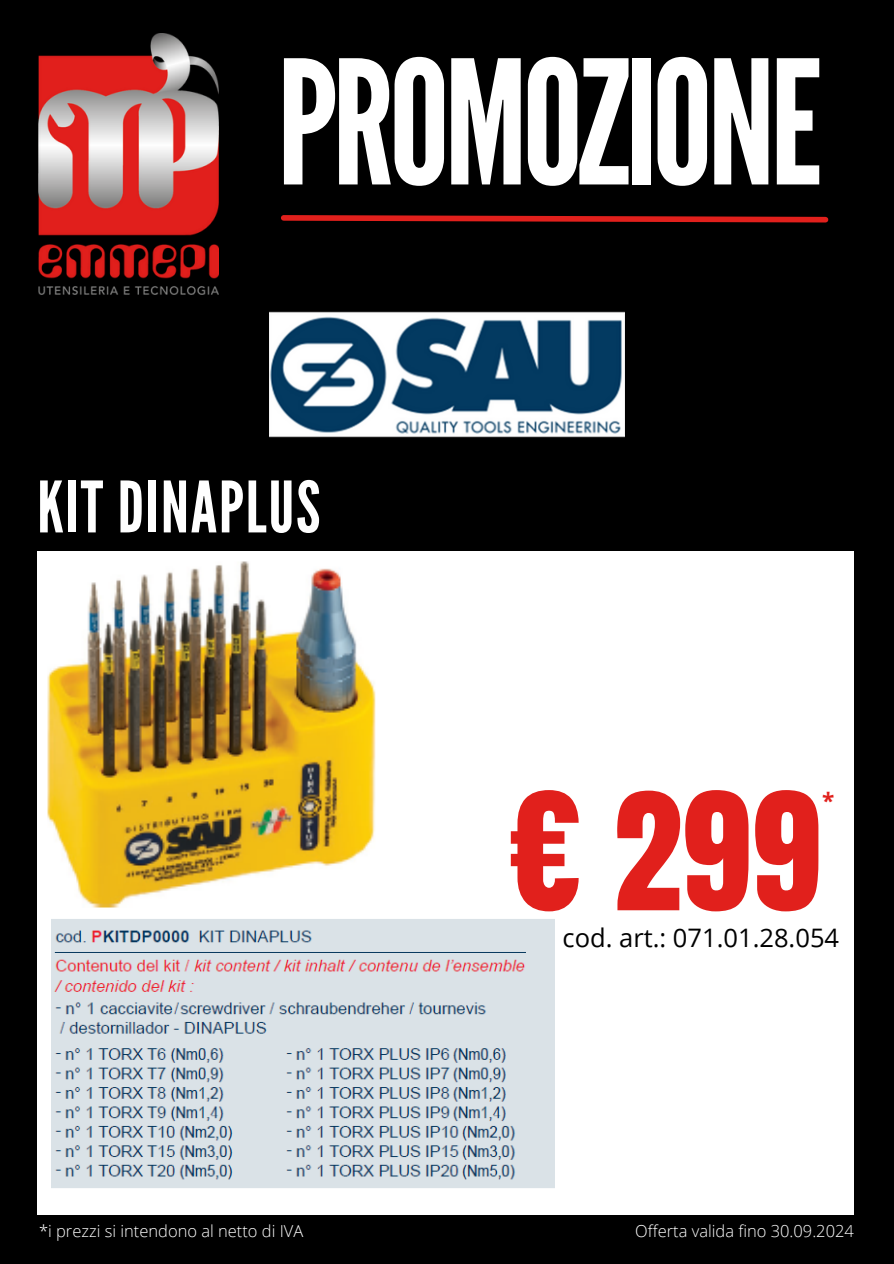
<style>
.page{position:relative;width:894px;height:1264px;background:#fff}
.page>*{position:absolute;margin:0;border:0;box-sizing:border-box;transform-origin:0 0}
.t1{font:171.6px "League Gothic";letter-spacing:-.03em;color:#fff}
.t2{font:138.6px "Anton";color:#e1201c}
.t3{font:70.65px "League Gothic";letter-spacing:.025em;color:#fff}
.t4{font:25.5px "Open Sans";color:#000}
.t5{font:700 22.5px "Open Sans";color:#e1201c}
.t6{font:300 16.5px "Open Sans";color:#fff}
</style>
<div class="page">
<div style="left:0;top:0;width:893px;height:1263px;background:#000"></div>
<img style="left:38px;top:34px;width:180px;height:261px">
<svg style="left:281px;top:215px;width:548px;height:8px"></svg>
<div style="left:37px;top:551px;width:816px;height:663px;background:#fff"></div>
<img style="left:47px;top:561px;width:329px;height:347px">
<img style="left:51px;top:919px;width:503px;height:269px">
<img style="left:269px;top:311px;width:355px;height:127px">
<p class="t1" style="left:277px;top:24px;width:547px">PROMOZIONE</p>
<p class="t3" style="left:37px;top:466px;width:284px">KIT DINAPLUS</p>
<p class="t6" style="left:39px;top:1219px;width:266px">*i prezzi si intendono al netto di IVA</p>
<h4 class="t2" style="left:508px;top:752px;width:315px">€ 299</h4>
<h2 class="t4" style="left:562px;top:919px;width:278px">cod. art.: 071.01.28.054</h2>
<p class="t5" style="left:822px;top:785px;width:14px">*</p>
<p class="t6" style="left:635px;top:1219px;width:220px">Offerta valida fino 30.09.2024</p>
</div>
